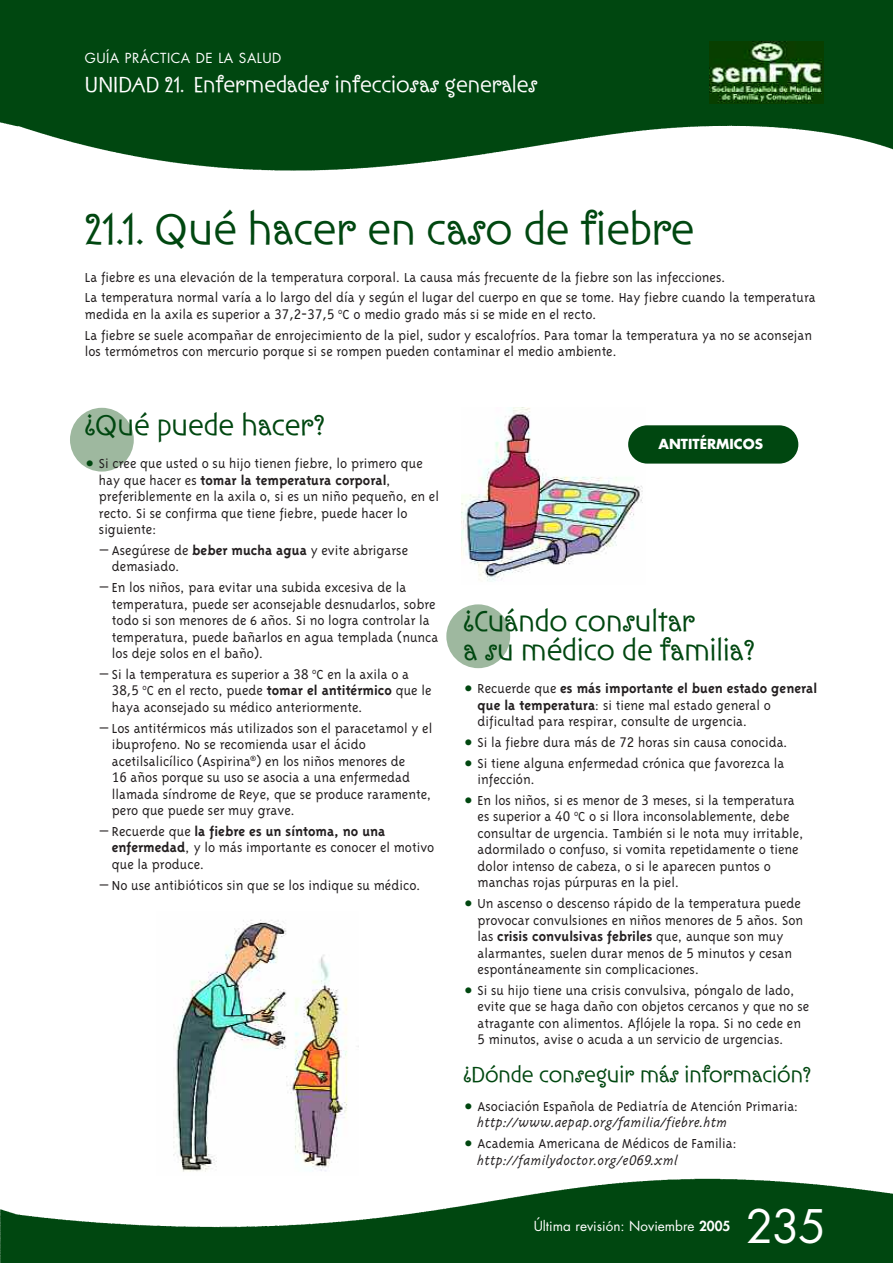
<style>
.page{position:relative;width:893px;height:1263px;background:#fff}
.page>*{position:absolute;margin:0;border:0;box-sizing:border-box;transform-origin:0 0}
.t1{font:45px "Ironwork ITCTT";color:#004710}
.t2{font:45px "Futura";color:#fff}
.t3{font:30px/29.2px "Ironwork ITCTT";color:#004710}
.t4{font:22.5px "Ironwork ITCTT";color:#fff}
.t5{font:22.5px "Ironwork ITCTT";color:#004710}
.t6{font:300 15px/16.5px "Triplex";color:#231f20}
.t7{font:italic 300 15px "Triplex";color:#231f20}
.t8{font:13.5px "Futura";color:#fff}
.t9{font:13.5px "Futura";letter-spacing:.035em;color:#fff}
.t10{font:700 13.5px "Futura";color:#fff}
.s1{font-family:"Officina Sans";font-weight:400}
.s2{font-weight:700}
.s3{font-style:italic}
.s4{font-family:"Officina Sans";font-weight:400;font-style:italic}
.s5{font-weight:800}
</style>
<div class="page">
<div style="left:70px;top:408px;width:64px;height:64px;background:#9eb89f;border-radius:50%"></div>
<div style="left:446px;top:604px;width:64px;height:64px;background:#9eb89f;border-radius:50%"></div>
<img style="left:0;top:1178px;width:892px;height:85px">
<img style="left:0;top:0;width:892px;height:171px">
<div style="left:699px;top:32px;width:142px;height:82px;background:#004710"></div>
<img style="left:709px;top:42px;width:114px;height:61px">
<img style="left:173px;top:919px;width:185px;height:253px">
<img style="left:461px;top:407px;width:182px;height:175px">
<div style="left:628px;top:425px;width:170px;height:39px;background:#004710;border-radius:19px"></div>
<p class="t9" style="left:85px;top:52px;width:198px">GUÍA PRÁCTICA DE LA SALUD</p>
<h3 class="t4" style="left:85px;top:71px;width:454px">UNIDAD 21. Enfermedades infecciosas generales</h3>
<h1 class="t1" style="left:85px;top:203px;width:611px">21.1. Qué hacer en caso de fiebre</h1>
<p class="t6" style="left:85px;top:266px;width:732px;line-height:20.7px">La fiebre es una elevación de la temperatura corporal. La causa más frecuente de la fiebre son las infecciones.<br>La temperatura normal varía a lo largo del día y según el lugar del cuerpo en que se tome. Hay fiebre cuando la temperatura</p>
<p class="t6" style="left:85px;top:303px;width:728px;line-height:20.7px">medida en la axila es superior a <span class="s1">37,2</span>º-<span class="s1">37,5</span> <sup>o</sup>C o medio grado más si se mide en el recto.<br>La fiebre se suele acompañar de enrojecimiento de la piel, sudor y escalofríos. Para tomar la temperatura ya no se aconsejan</p>
<p class="t6" style="left:85px;top:343px;width:533px">los termómetros con mercurio porque si se rompen pueden contaminar el medio ambiente.</p>
<h2 class="t3" style="left:85px;top:411px;width:241px">¿Qué puede hacer?</h2>
<p class="t6" style="left:99px;top:455px;width:341px">Si cree que usted o su hijo tienen fiebre, lo primero que hay que hacer es <span class="s2">tomar la temperatura corporal</span>, preferiblemente en la axila o, si es un niño pequeño, en el recto. Si se confirma que tiene fiebre, puede hacer lo siguiente:</p>
<p class="t6" style="left:112px;top:541px;width:298px;text-indent:-12px">– Asegúrese de <span class="s2">beber mucha agua</span> y evite abrigarse demasiado.</p>
<p class="t6" style="left:112px;top:579px;width:328px;text-indent:-12px">– En los niños, para evitar una subida excesiva de la temperatura, puede ser aconsejable desnudarlos, sobre todo si son menores de 6 años. Si no logra controlar la temperatura, puede bañarlos en agua templada (nunca los deje solos en el baño).</p>
<p class="t6" style="left:112px;top:665px;width:321px;text-indent:-12px">– Si la temperatura es superior a <span class="s1">38</span> <sup>o</sup>C en la axila o a<br><span class="s1">38,5</span> <sup>o</sup>C en el recto, puede <span class="s2">tomar el antitérmico</span> que le haya aconsejado su médico anteriormente.</p>
<p class="t6" style="left:112px;top:719px;width:322px;text-indent:-12px">– Los antitérmicos más utilizados son el paracetamol y el ibuprofeno. No se recomienda usar el ácido acetilsalicílico (Aspirina<sup>®</sup>) en los niños menores de<br><span class="s1">16</span> años porque su uso se asocia a una enfermedad llamada síndrome de Reye, que se produce raramente, pero que puede ser muy grave.</p>
<p class="t6" style="left:112px;top:822px;width:324px;text-indent:-12px">– Recuerde que <span class="s2">la fiebre es un síntoma, no una enfermedad</span>, y lo más importante es conocer el motivo que la produce.</p>
<p class="t6" style="left:100px;top:876px;width:322px">– No use antibióticos sin que se los indique su médico.</p>
<p class="t10" style="left:658px;top:438px;width:106px">ANTITÉRMICOS</p>
<h2 class="t3" style="left:463px;top:607px;width:292px">¿Cuándo consultar<br>a su médico de familia?</h2>
<p class="t6" style="left:477px;top:680px;width:341px">Recuerde que <span class="s2">es más importante el buen estado general que la temperatura</span>: si tiene mal estado general o dificultad para respirar, consulte de urgencia.</p>
<p class="t6" style="left:477px;top:731px;width:312px;line-height:20.7px">Si la fiebre dura más de <span class="s1">72</span> horas sin causa conocida.<br>Si tiene alguna enfermedad crónica que favorezca la</p>
<p class="t6" style="left:477px;top:769px;width:319px;line-height:20.7px">infección.<br>En los niños, si es menor de <span class="s1">3</span> meses, si la temperatura</p>
<p class="t6" style="left:477px;top:808px;width:327px">es superior a <span class="s1">40</span> <sup>o</sup>C o si llora inconsolablemente, debe consultar de urgencia. También si le nota muy irritable, adormilado o confuso, si vomita repetidamente o tiene dolor intenso de cabeza, o si le aparecen puntos o manchas rojas púrpuras en la piel.</p>
<p class="t6" style="left:477px;top:895px;width:327px">Un ascenso o descenso rápido de la temperatura puede provocar convulsiones en niños menores de <span class="s1">5</span> años. Son las <span class="s2">crisis convulsivas febriles</span> que, aunque son muy alarmantes, suelen durar menos de <span class="s1">5</span> minutos y cesan espontáneamente sin complicaciones.</p>
<p class="t6" style="left:477px;top:981px;width:333px">Si su hijo tiene una crisis convulsiva, póngalo de lado, evite que se haga daño con objetos cercanos y que no se atragante con alimentos. Aflójele la ropa. Si no cede en <span class="s1">5</span> minutos, avise o acuda a un servicio de urgencias.</p>
<h3 class="t5" style="left:463px;top:1061px;width:349px">¿Dónde conseguir más información?</h3>
<p class="t6" style="left:477px;top:1097px;width:322px">Asociación Española de Pediatría de Atención Primaria:</p>
<p class="t7" style="left:477px;top:1113px;width:252px">http://www.aepap.org/familia/fiebre.htm</p>
<p class="t6" style="left:477px;top:1135px;width:261px">Academia Americana de Médicos de Familia: <span class="s3">http://familydoctor.org/e</span><span class="s4">069</span><span class="s3">.xml</span></p>
<p class="t8" style="left:533px;top:1220px;width:198px">Última revisión: Noviembre <span class="s5">2005</span></p>
<h1 class="t2" style="left:746px;top:1206px;width:82px">235</h1>
</div>
